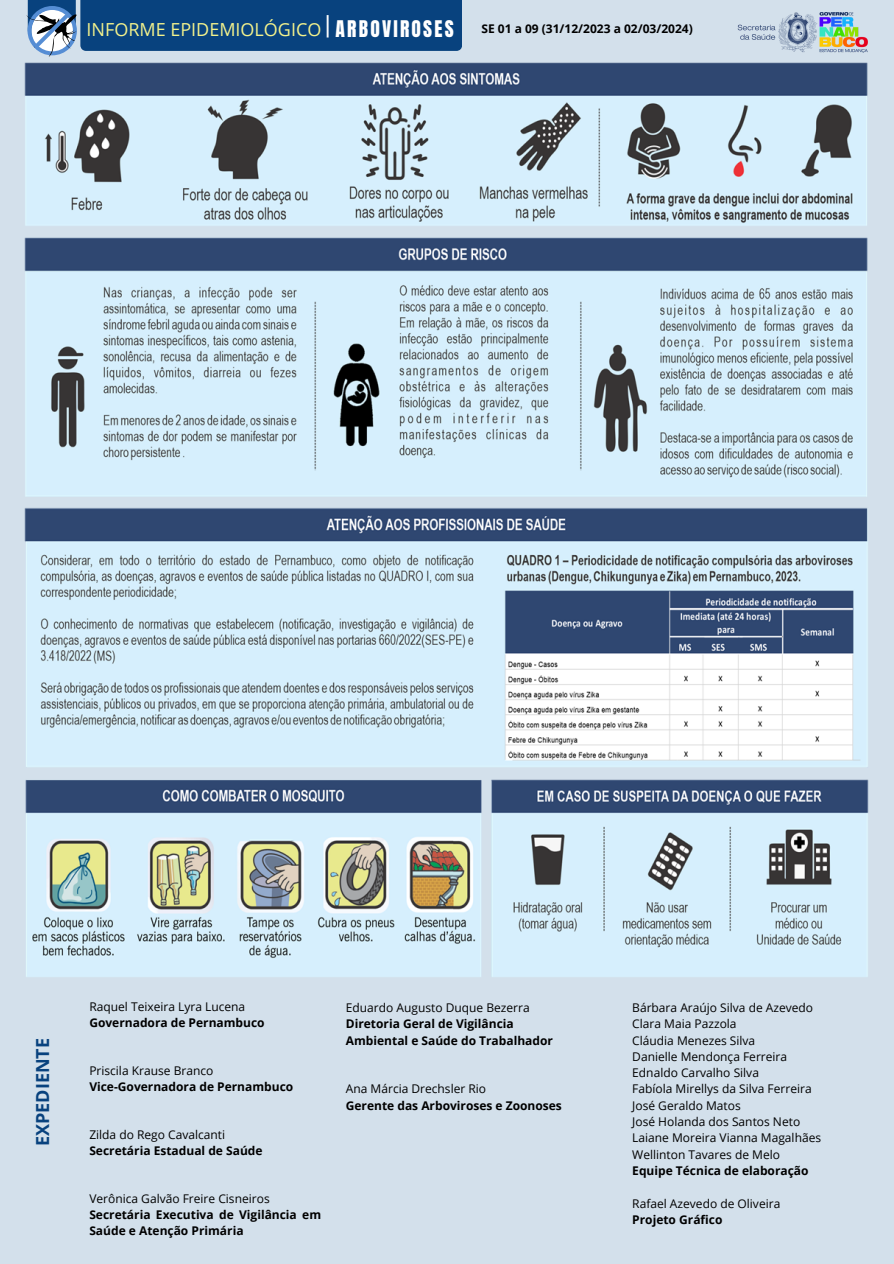
<style>
.page{position:relative;width:894px;height:1264px;background:#fff}
.page>*{position:absolute;margin:0;border:0;box-sizing:border-box;transform-origin:0 0}
.t1{font:23.85px "Clear Sans";color:#fff}
.t2{font:19.5px "Anton";letter-spacing:.115em;color:#fff}
.t3{font:18px "Open Sans";color:#f3f28c}
.t4{font:700 18px "Open Sans";color:#08427e}
.t5{font:12px "Open Sans";color:#000}
.t6{font:700 12px/16px "Open Sans";color:#000}
</style>
<div class="page">
<div style="left:0;top:0;width:893px;height:1263px;background:#d3e0eb"></div>
<img style="left:24px;top:63px;width:844px;height:914px">
<img style="left:737px;top:13px;width:130px;height:39px">
<svg style="left:26px;top:0;width:436px;height:57px;background:#2b5d90"></svg>
<h2 class="t3" style="left:87px;top:17px;width:236px">INFORME EPIDEMIOLÓGICO</h2>
<p class="t1" style="left:322px;top:8px;width:11px">|</p>
<h3 class="t2" style="left:335px;top:15px;width:119px">ARBOVIROSES</h3>
<p class="t6" style="left:481px;top:21px;width:213px">SE 01 a 09 (31/12/2023 a 02/03/2024)</p>
<p class="t4" style="left:30px;top:1145px;width:109px;rotate:-90deg">EXPEDIENTE</p>
<h1 class="t5" style="left:89px;top:998px;width:157px">Raquel Teixeira Lyra Lucena</h1>
<p class="t6" style="left:89px;top:1014px;width:177px">Governadora de Pernambuco</p>
<p class="t5" style="left:89px;top:1062px;width:125px">Priscila Krause Branco</p>
<p class="t6" style="left:89px;top:1078px;width:205px">Vice-Governadora de Pernambuco</p>
<p class="t5" style="left:89px;top:1126px;width:137px">Zilda do Rego Cavalcanti</p>
<p class="t6" style="left:89px;top:1142px;width:175px">Secretária Estadual de Saúde</p>
<p class="t5" style="left:89px;top:1190px;width:182px">Verônica Galvão Freire Cisneiros</p>
<p class="t6" style="left:89px;top:1206px;width:233px">Secretária Executiva de Vigilância em<br>Saúde e Atenção Primária</p>
<p class="t5" style="left:346px;top:999px;width:185px">Eduardo Augusto Duque Bezerra</p>
<p class="t6" style="left:346px;top:1015px;width:208px">Diretoria Geral de Vigilância<br>Ambiental e Saúde do Trabalhador</p>
<p class="t5" style="left:346px;top:1080px;width:142px">Ana Márcia Drechsler Rio</p>
<p class="t6" style="left:346px;top:1097px;width:217px">Gerente das Arboviroses e Zoonoses</p>
<p class="t5" style="left:632px;top:999px;width:182px">Bárbara Araújo Silva de Azevedo</p>
<p class="t5" style="left:632px;top:1015px;width:106px">Clara Maia Pazzola</p>
<p class="t5" style="left:632px;top:1031px;width:124px">Cláudia Menezes Silva</p>
<p class="t5" style="left:632px;top:1047px;width:156px">Danielle Mendonça Ferreira</p>
<p class="t5" style="left:632px;top:1064px;width:128px">Ednaldo Carvalho Silva</p>
<p class="t5" style="left:632px;top:1080px;width:181px">Fabíola Mirellys da Silva Ferreira</p>
<p class="t5" style="left:632px;top:1096px;width:110px">José Geraldo Matos</p>
<p class="t5" style="left:632px;top:1113px;width:169px">José Holanda dos Santos Neto</p>
<p class="t5" style="left:632px;top:1129px;width:190px">Laiane Moreira Vianna Magalhães</p>
<p class="t5" style="left:632px;top:1145px;width:149px">Wellinton Tavares de Melo</p>
<p class="t6" style="left:632px;top:1162px;width:178px">Equipe Técnica de elaboração</p>
<p class="t5" style="left:632px;top:1194px;width:149px">Rafael Azevedo de Oliveira</p>
<p class="t6" style="left:632px;top:1211px;width:92px">Projeto Gráfico</p>
</div>
